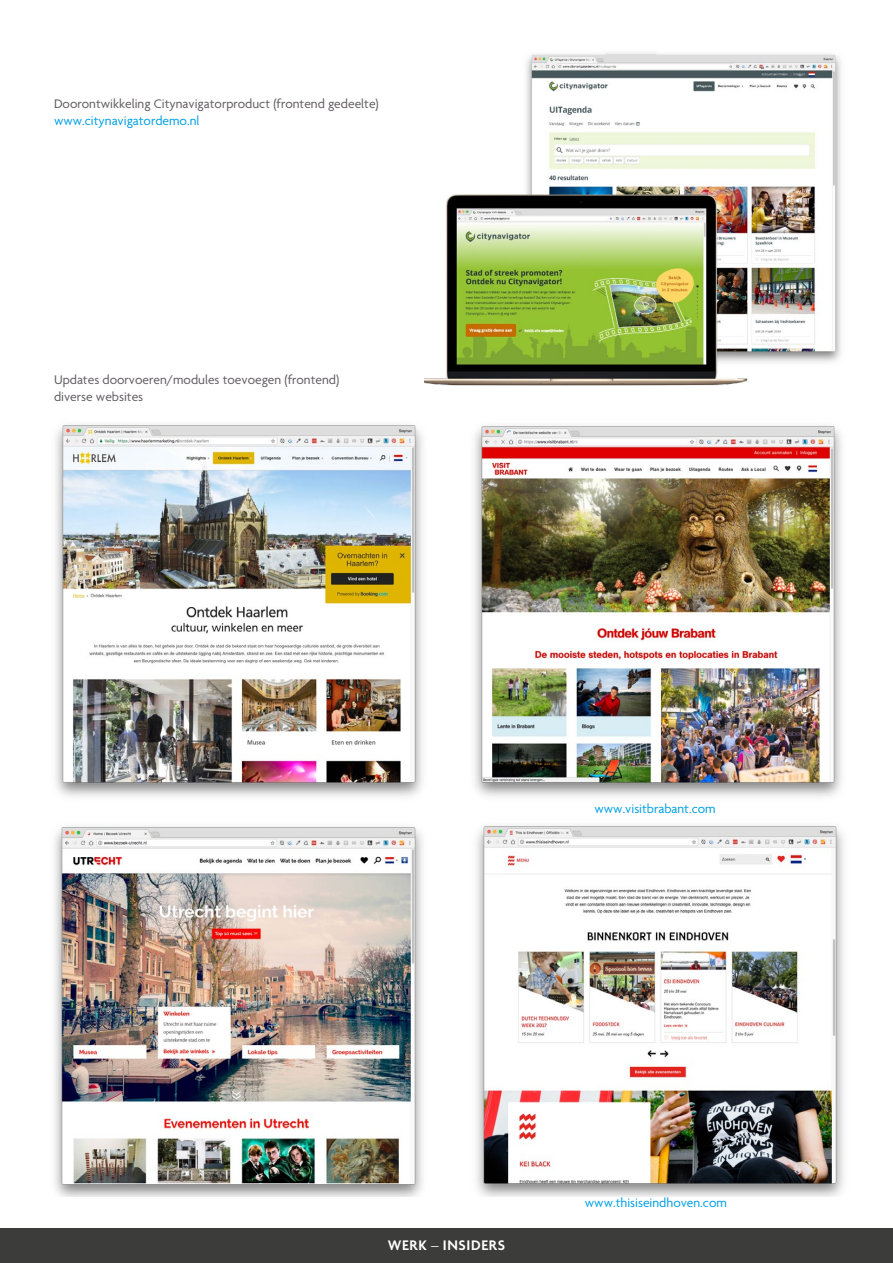
<style>
.page{position:relative;width:893px;height:1263px;background:#fff}
.page>*{position:absolute;margin:0;border:0;box-sizing:border-box;transform-origin:0 0}
.t1{font:600 15px "Agenda";letter-spacing:.045em;color:#fff}
.t2{font:13.5px/17.2px "Agenda";color:#615c61}
.t3{font:13.5px "Agenda";color:#009fe3}
.t4{font:700 13.5px "Seven One Eight";letter-spacing:.04em;color:#fff}
.t5{font:10.5px "Seven One Eight";letter-spacing:.025em;color:#00b3f0}
.t6{font:10.5px "PT Sans";letter-spacing:.025em;color:#00b3f0}
.s1{font-family:"Seravek"}
.s2{font-weight:400}
</style>
<div class="page">
<img style="left:55px;top:425px;width:368px;height:372px">
<img style="left:474px;top:426px;width:368px;height:371px">
<img style="left:54px;top:827px;width:369px;height:370px">
<img style="left:476px;top:826px;width:368px;height:371px">
<img style="left:526px;top:52px;width:315px;height:311px">
<img style="left:424px;top:170px;width:349px;height:216px">
<div style="left:0;top:1229px;width:893px;height:34px;background:#3c3c3b"></div>
<p class="t2" style="left:54px;top:96px;width:326px">Doorontwikkeling Citynavigatorproduct (frontend gedeelte)</p>
<p class="t3" style="left:54px;top:114px;width:147px">www.citynavigatordemo.nl</p>
<p class="t2" style="left:54px;top:372px;width:287px">Updates doorvoeren/modules toevoegen (frontend) diverse websites</p>
<p class="t3" style="left:594px;top:801px;width:123px">www.visitbrabant.com</p>
<p class="t6" style="left:598px;top:801px;width:98px"><span class="s1">www.</span>visitbrabant<span class="s1">.nl</span></p>
<p class="t1" style="left:388px;top:1237px;width:119px">WERK <span class="s2">–</span> INSIDERS</p>
<p class="t4" style="left:392px;top:1237px;width:109px">WERK INSIDERS</p>
<p class="t3" style="left:585px;top:1195px;width:144px">www.thisiseindhoven.com</p>
<p class="t5" style="left:597px;top:1196px;width:127px">www.thisiseindhoven.nl</p>
</div>
